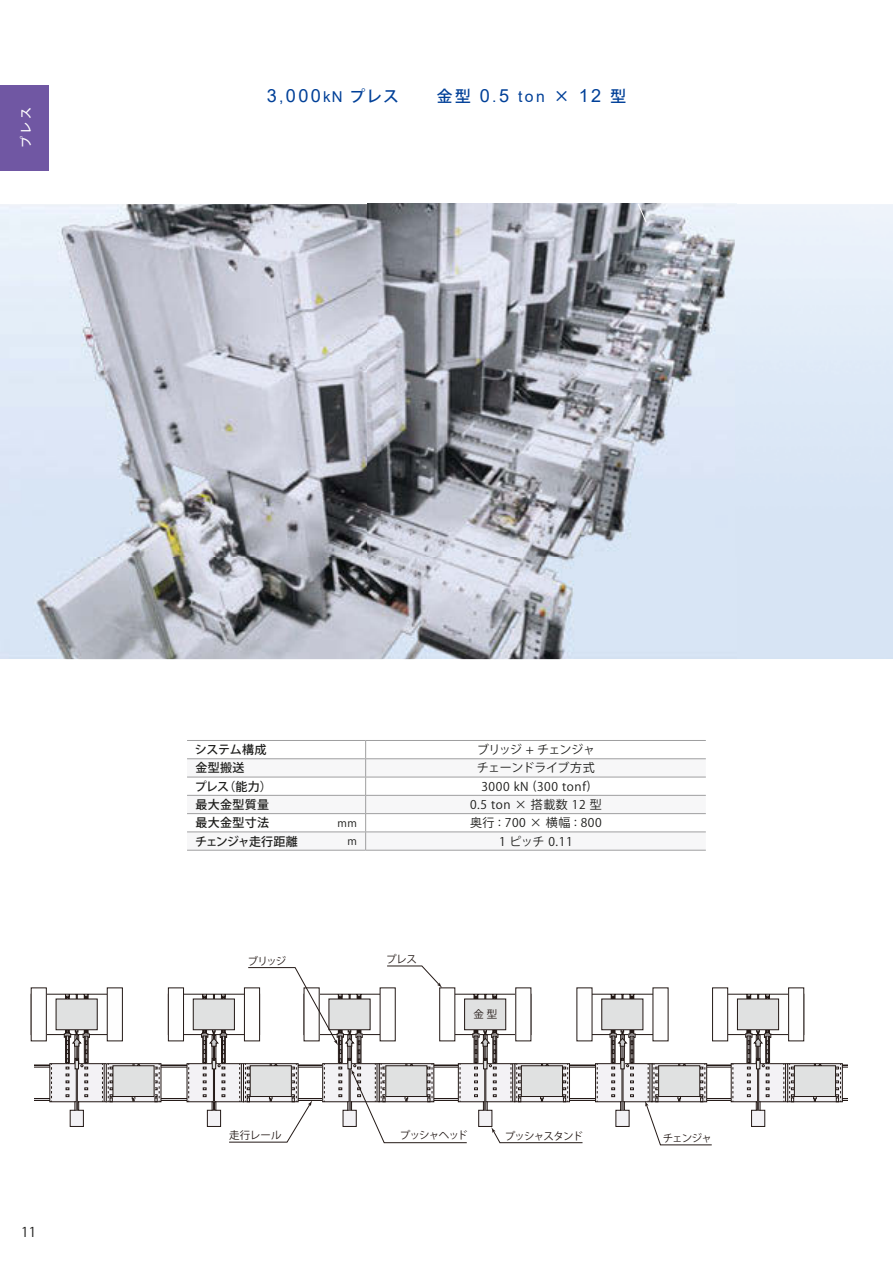
<style>
.page{position:relative;width:893px;height:1263px;background:#fff}
.page>*{position:absolute;margin:0;border:0;box-sizing:border-box;transform-origin:0 0}
.t1{font:15.75px "Koz Go Pro Medium 90 msp RKSJ H";color:#004098}
.t2{font:13.5px "Koz Go Pro Regular 90 msp RKSJ H";color:#1d1d1b}
.t3{font:12px "Koz Go Pro Regular 90 msp RKSJ H";letter-spacing:.05em;color:#1d1d1b}
.t4{font:12px "Koz Go Pro Medium 90 msp RKSJ H";letter-spacing:.025em;color:#1d1d1b}
.t5{font:12px "Koz Go Pro Regular 90 msp RKSJ H";letter-spacing:-.06em;color:#1d1d1b}
.t6{font:12px "Koz Go Pro Regular 90 msp RKSJ H";letter-spacing:-.02em;color:#1d1d1b}
.t7{font:12px "Koz Go Pro Medium 90 msp RKSJ H";letter-spacing:-.065em;color:#1d1d1b}
.t8{font:12px "Koz Go Pro Medium 90 msp RKSJ H";color:#fff}
.t9{font:10.5px "Koz Go Pro Regular 90 msp RKSJ H";letter-spacing:-.07em;color:#231916}
.t10{font:10.5px "Koz Go Pro Regular 90 msp RKSJ H";color:#1d1d1b}
.s1{font-family:"Arial";font-size:18.15px}
.s2{font-family:"Arial"}
.s3{font-family:"Arial";font-size:15px}
</style>
<div class="page">
<img style="left:1px;top:203px;width:892px;height:456px">
<svg style="left:638px;top:204px;width:8px;height:18px"></svg>
<svg style="left:30px;top:965px;width:818px;height:180px"></svg>
<hr style="left:366px;top:740px;width:340px;height:1px;background:#9f9fa0">
<svg style="left:187px;top:741px;width:519px;height:109px"></svg>
<hr style="left:366px;top:850px;width:340px;height:1px;background:#9f9fa0">
<hr style="left:187px;top:740px;width:179px;height:1px;background:#9f9fa0">
<hr style="left:187px;top:758px;width:179px;height:1px;background:#9f9fa0">
<hr style="left:187px;top:777px;width:179px;height:1px;background:#9f9fa0">
<hr style="left:187px;top:795px;width:179px;height:1px;background:#9f9fa0">
<hr style="left:187px;top:813px;width:179px;height:1px;background:#9f9fa0">
<hr style="left:187px;top:832px;width:179px;height:1px;background:#9f9fa0">
<hr style="left:187px;top:850px;width:179px;height:1px;background:#9f9fa0">
<div style="left:1px;top:85px;width:48px;height:85px;background:#7057a3"></div>
<p class="t8" style="left:22px;top:148px;width:43px;rotate:-90deg">プレス</p>
<h1 class="t1" style="left:267px;top:90px;width:361px"><span class="s1">3</span><span class="s2">,</span><span class="s1">000</span><span class="s3">kN</span> プレス　　金型 <span class="s1">0</span><span class="s2">.</span><span class="s1">5</span> <span class="s2">ton</span> × <span class="s1">12</span> 型</h1>
<p class="t2" style="left:21px;top:1226px;width:16px">11</p>
<p class="t4" style="left:195px;top:745px;width:73px">システム構成</p>
<p class="t5" style="left:477px;top:745px;width:120px">ブリッジ + チェンジャ</p>
<p class="t4" style="left:196px;top:763px;width:50px">金型搬送</p>
<p class="t6" style="left:477px;top:763px;width:119px">チェーンドライブ方式</p>
<p class="t4" style="left:195px;top:782px;width:79px">プレス（能力）</p>
<p class="t3" style="left:481px;top:782px;width:110px">3000 kN (300 tonf)</p>
<p class="t4" style="left:196px;top:800px;width:75px">最大金型質量</p>
<p class="t3" style="left:470px;top:800px;width:133px">0.5 ton × 搭載数 12 型</p>
<p class="t4" style="left:196px;top:818px;width:75px">最大金型寸法</p>
<p class="t10" style="left:338px;top:819px;width:21px">mm</p>
<p class="t3" style="left:470px;top:818px;width:133px">奥行 : 700 × 横幅 : 800</p>
<p class="t7" style="left:195px;top:836px;width:104px">チェンジャ走行距離</p>
<p class="t10" style="left:347px;top:837px;width:11px">m</p>
<p class="t3" style="left:499px;top:836px;width:75px">1 ピッチ 0.11</p>
<p class="t9" style="left:248px;top:957px;width:40px">ブリッジ</p>
<p class="t9" style="left:386px;top:955px;width:32px">プレス</p>
<p class="t9" style="left:473px;top:1010px;width:25px">金 型</p>
<p class="t9" style="left:229px;top:1131px;width:54px">走行レール</p>
<p class="t9" style="left:400px;top:1131px;width:70px">プッシャヘッド</p>
<p class="t9" style="left:505px;top:1132px;width:80px">プッシャスタンド</p>
<p class="t9" style="left:663px;top:1134px;width:51px">チェンジャ</p>
</div>
